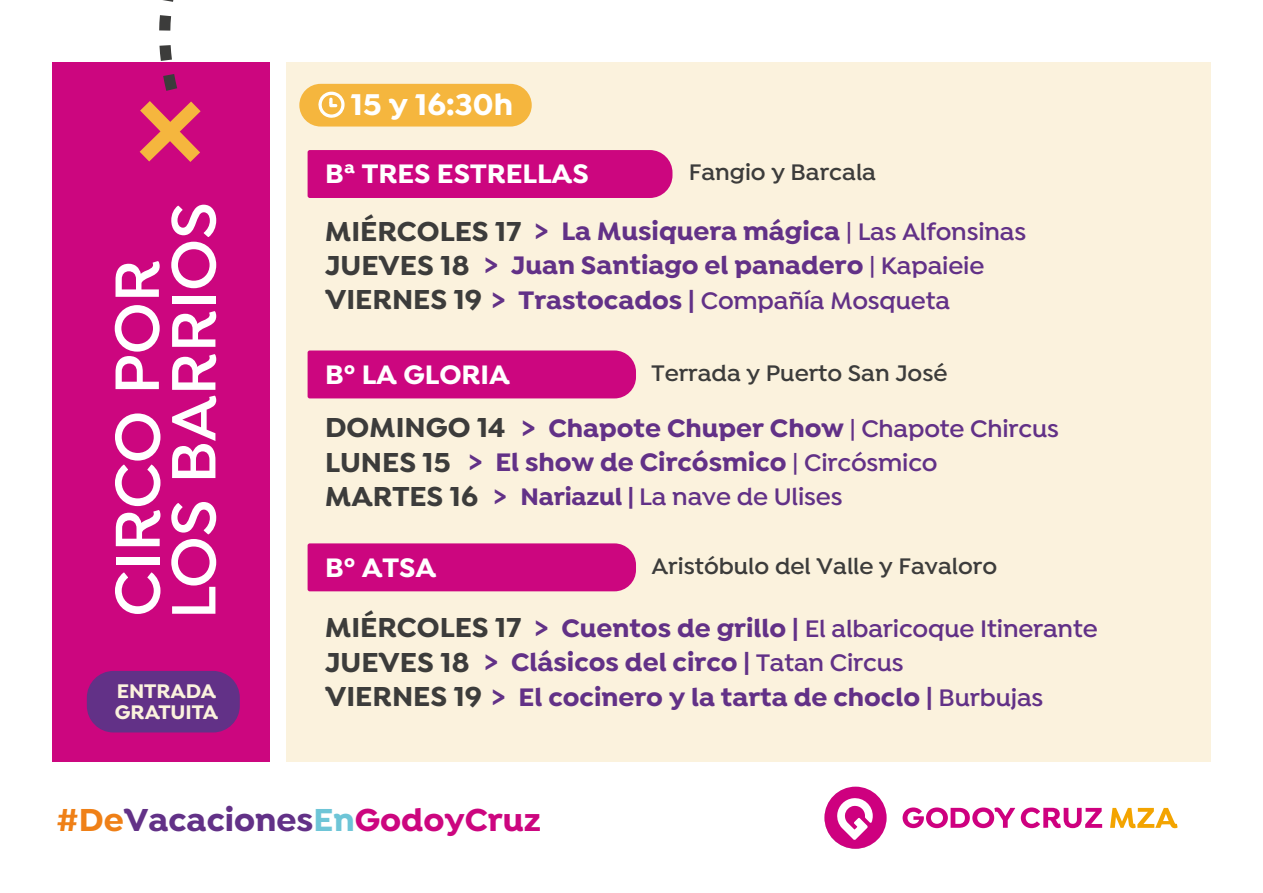
<style>
.page{position:relative;width:1263px;height:893px;background:#fff}
.page>*{position:absolute;margin:0;border:0;box-sizing:border-box;transform-origin:0 0}
.t1{font:600 67.5px "Isidora";letter-spacing:-.005em;color:#fff}
.t2{font:700 33.9px "Isidora";color:#623187}
.t3{font:700 31.95px "Isidora";color:#fff}
.t4{font:700 28.5px "Isidora";color:#fff}
.t5{font:700 27px/34px "Isidora";color:#623187}
.t6{font:600 25.5px "Isidora";letter-spacing:-.005em;color:#623187}
.t7{font:600 24px "Isidora";color:#3c3c3b}
.t8{font:700 21px/21px "Isidora";color:#fbf2dd}
.s1{font-size:29.25px;color:#3c3c3b}
.s2{font-weight:600;font-size:25.5px}
.s3{font-weight:700;font-size:29.25px;color:#3c3c3b}
.s4{font-weight:700;font-size:27px}
.s5{font-weight:700}
.s6{color:#ef8017}
.s7{color:#6ec5d7}
.s8{color:#cc067f}
</style>
<div class="page">
<div style="left:52px;top:62px;width:217px;height:699px;background:#cc067f"></div>
<svg style="left:140px;top:101px;width:61px;height:61px"></svg>
<div style="left:286px;top:62px;width:925px;height:699px;background:#fbf2dd"></div>
<svg style="left:902px;top:807px;width:200px;height:21px"></svg>
<svg style="left:824px;top:787px;width:62px;height:62px"></svg>
<svg style="left:1110px;top:808px;width:67px;height:20px"></svg>
<svg style="left:159px;top:0;width:18px;height:91px"></svg>
<div style="left:87px;top:671px;width:153px;height:61px;background:#623187;border-radius:27px"></div>
<div style="left:307px;top:150px;width:365px;height:48px;background:#cc067f"></div>
<div style="left:307px;top:350px;width:329px;height:48px;background:#cc067f"></div>
<div style="left:307px;top:543px;width:329px;height:48px;background:#cc067f"></div>
<div style="left:299px;top:84px;width:233px;height:43px;background:#f5b63e;border-radius:21px"></div>
<svg style="left:318px;top:91px;width:27px;height:27px"></svg>
<svg style="left:115px;top:305px;width:45px;height:84px"></svg>
<svg style="left:115px;top:261px;width:45px;height:36px"></svg>
<svg style="left:171px;top:502px;width:45px;height:112px"></svg>
<svg style="left:172px;top:396px;width:44px;height:82px"></svg>
<svg style="left:172px;top:354px;width:44px;height:36px"></svg>
<svg style="left:172px;top:311px;width:44px;height:36px"></svg>
<div style="left:172px;top:296px;width:43px;height:8px;background:#fff"></div>
<svg style="left:171px;top:205px;width:45px;height:83px"></svg>
<p class="t3" style="left:351px;top:84px;width:164px">15 y 16:30h</p>
<p class="t4" style="left:325px;top:156px;width:265px">Bª TRES ESTRELLAS</p>
<p class="t7" style="left:689px;top:158px;width:189px">Fangio y Barcala</p>
<p class="t5" style="left:325px;top:215px;width:702px"><span class="s1">MIÉRCOLES 17</span> &gt; La Musiquera mágica <span class="s2">| Las Alfonsinas<br></span><span class="s1">JUEVES 18</span> &gt; Juan Santiago el panadero <span class="s2">| Kapaieie</span></p>
<p class="t6" style="left:325px;top:286px;width:626px"><span class="s3">VIERNES 19</span> <span class="s4">&gt; Trastocados |</span> Compañía Mosqueta</p>
<h1 class="t1" style="left:98px;top:617px;width:207px;rotate:-90deg">CIRCO</h1>
<p class="t8" style="left:115px;top:681px;width:105px">ENTRADA<br>GRATUITA</p>
<p class="t4" style="left:325px;top:357px;width:186px">Bº LA GLORIA</p>
<p class="t7" style="left:651px;top:359px;width:297px">Terrada y Puerto San José</p>
<p class="t5" style="left:325px;top:412px;width:735px"><span class="s1">DOMINGO 14</span> &gt; Chapote Chuper Chow <span class="s2">| Chapote Chircus<br></span><span class="s1">LUNES 15</span> &gt; El show de Circósmico <span class="s2">| Circósmico</span></p>
<p class="t6" style="left:325px;top:481px;width:519px"><span class="s3">MARTES 16</span> <span class="s5">&gt; Nariazul |</span> La nave de Ulises</p>
<p class="t4" style="left:325px;top:550px;width:113px">Bº ATSA</p>
<p class="t7" style="left:651px;top:552px;width:347px">Aristóbulo del Valle y Favaloro</p>
<p class="t6" style="left:325px;top:613px;width:774px"><span class="s3">MIÉRCOLES 17</span> <span class="s4">&gt; Cuentos de grillo |</span> El albaricoque Itinerante</p>
<p class="t5" style="left:325px;top:645px;width:719px;line-height:34.7px"><span class="s1">JUEVES 18</span> &gt; Clásicos del circo | <span class="s2">Tatan Circus<br></span><span class="s1">VIERNES 19</span> &gt; El cocinero y la tarta de choclo | <span class="s2">Burbujas</span></p>
<p class="t2" style="left:56px;top:799px;width:486px"><span class="s6">#De</span>Vacaciones<span class="s7">En</span><span class="s8">GodoyCruz</span></p>
</div>
